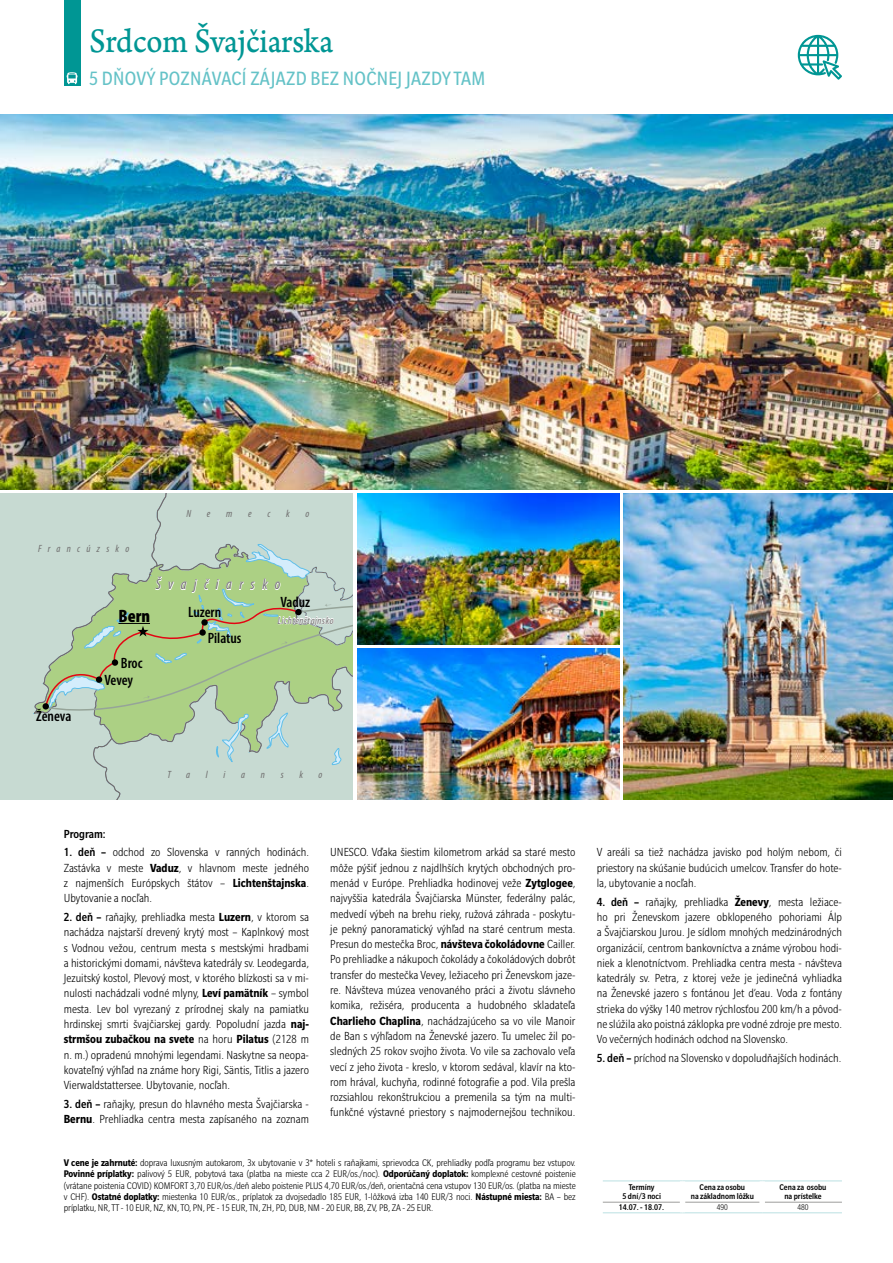
<style>
.page{position:relative;width:893px;height:1263px;background:#fff}
.page>*{position:absolute;margin:0;border:0;box-sizing:border-box;transform-origin:0 0}
.t1{font:36px "Arno Pro Caption";letter-spacing:-.015em;color:#009694;scale:.9 1}
.t2{font:condensed 21px "Slate Pro";letter-spacing:.015em;color:#64c2c7}
.t3{font:900 condensed 18px "Myriad Pro";color:#000}
.t4{font:600 condensed 15px/26.1px "Myriad Pro";color:#000}
.t5{font:italic condensed 15px "Myriad Pro";letter-spacing:.5em;color:#706f6f}
.t6{font:300 condensed 12.75px/15.3px "Slate Pro";color:#000;text-align:justify}
.t7{font:500 condensed 12.75px "Slate Pro";color:#000}
.t8{font:300 condensed 10.5px/11.2px "Slate Pro";letter-spacing:-.01em;color:#000;text-align:justify}
.t9{font:italic condensed 10.5px "Myriad Pro";letter-spacing:.05em;color:#706f6f}
.t10{font:italic condensed 10.5px "Myriad Pro";letter-spacing:.6em;color:#706f6f}
.t11{font:500 condensed 9px/9px "Slate Pro";color:#000;text-align:center}
.t12{font:300 condensed 9px "Slate Pro";color:#000}
.s1{font-weight:500}
.s2{font-weight:700}
</style>
<div class="page">
<div style="left:0;top:493px;width:43px;height:306px;background:#c7dad2"></div>
<div style="left:33px;top:493px;width:10px;height:263px;background:#c7dad2"></div>
<img style="left:0;top:115px;width:893px;height:374px">
<img style="left:623px;top:493px;width:270px;height:306px">
<img style="left:357px;top:493px;width:262px;height:151px">
<img style="left:357px;top:648px;width:262px;height:151px">
<div style="left:64px;top:0;width:16px;height:85px;background:#009694"></div>
<svg style="left:67px;top:72px;width:10px;height:12px"></svg>
<hr style="left:603px;top:1202px;width:77px;height:1px;background:#9d9d9c">
<hr style="left:685px;top:1202px;width:75px;height:1px;background:#9d9d9c">
<hr style="left:765px;top:1202px;width:77px;height:1px;background:#9d9d9c">
<hr style="left:603px;top:1180px;width:79px;height:1px;background:#bee2e4">
<hr style="left:682px;top:1180px;width:80px;height:1px;background:#bee2e4">
<hr style="left:762px;top:1180px;width:80px;height:1px;background:#bee2e4">
<hr style="left:603px;top:1212px;width:79px;height:1px;background:#bee2e4">
<hr style="left:682px;top:1212px;width:80px;height:1px;background:#bee2e4">
<hr style="left:762px;top:1212px;width:80px;height:1px;background:#bee2e4">
<svg style="left:798px;top:35px;width:44px;height:45px"></svg>
<svg style="left:43px;top:493px;width:310px;height:306px;background:#bad2b5"></svg>
<h1 class="t1" style="left:89px;top:20px;width:273px">Srdcom Švajčiarska</h1>
<h2 class="t2" style="left:89px;top:68px;width:398px">5 DŇOVÝ POZNÁVACÍ ZÁJAZD BEZ NOČNEJ JAZDY TAM</h2>
<p class="t10" style="left:38px;top:543px;width:93px">Francúzsko</p>
<p class="t9" style="left:186px;top:508px;width:6px">N</p>
<p class="t9" style="left:207px;top:508px;width:5px">e</p>
<p class="t9" style="left:226px;top:508px;width:8px">m</p>
<p class="t9" style="left:248px;top:508px;width:5px">e</p>
<p class="t9" style="left:267px;top:508px;width:5px">c</p>
<p class="t9" style="left:286px;top:508px;width:5px">k</p>
<p class="t9" style="left:305px;top:508px;width:5px">o</p>
<p class="t5" style="left:156px;top:576px;width:126px">Švajčiarsko</p>
<p class="t4" style="left:280px;top:589px;width:31px">Vaduz</p>
<p class="t4" style="left:208px;top:599px;width:35px;text-indent:-20px">Luzern<br>Pilatus</p>
<h3 class="t3" style="left:118px;top:606px;width:33px">Bern</h3>
<p class="t9" style="left:278px;top:615px;width:57px">Lichtenštajnsko</p>
<p class="t4" style="left:36px;top:703px;width:37px">Ženeva</p>
<p class="t4" style="left:104px;top:654px;width:40px;line-height:17.4px;text-indent:17px">Broc<br>Vevey</p>
<p class="t9" style="left:167px;top:769px;width:5px">T</p>
<p class="t9" style="left:186px;top:769px;width:5px">a</p>
<p class="t9" style="left:206px;top:769px;width:3px">l</p>
<p class="t9" style="left:223px;top:769px;width:3px">i</p>
<p class="t9" style="left:241px;top:769px;width:5px">a</p>
<p class="t9" style="left:261px;top:769px;width:6px">n</p>
<p class="t9" style="left:281px;top:769px;width:4px">s</p>
<p class="t9" style="left:299px;top:769px;width:5px">k</p>
<p class="t9" style="left:319px;top:769px;width:5px">o</p>
<p class="t7" style="left:64px;top:827px;width:44px">Program:</p>
<p class="t6" style="left:64px;top:844px;width:247px"><span class="s1">1. deň –</span> odchod zo Slovenska v ranných hodinách.<br>Zastávka v meste <span class="s2">Vaduz</span>, v hlavnom meste jedného z najmenších Európskych štátov – <span class="s2">Lichtenštajnska</span>.<br>Ubytovanie a nocľah.</p>
<p class="t6" style="left:64px;top:909px;width:247px"><span class="s1">2. deň –</span> raňajky, prehliadka mesta <span class="s2">Luzern</span>, v ktorom sa nachádza najstarší drevený krytý most – Kaplnkový most s Vodnou vežou, centrum mesta s mestskými hradbami a historickými domami, návšteva katedrály sv. Leodegarda, Jezuitský kostol, Plevový most, v ktorého blízkosti sa v mi&shy;nulosti nachádzali vodné mlyny, <span class="s2">Leví pamätník</span> – symbol mesta. Lev bol vyrezaný z prírodnej skaly na pamiatku hrdinskej smrti švajčiarskej gardy. Popoludní jazda <span class="s2">naj&shy;strmšou zubačkou na svete</span> na horu <span class="s2">Pilatus</span> (2128 m n. m.) opradenú mnohými legendami. Naskytne sa neopa&shy;kovateľný výhľad na známe hory Rigi, Säntis, Titlis a jazero Vierwaldstattersee. Ubytovanie, nocľah.</p>
<p class="t6" style="left:64px;top:1096px;width:247px"><span class="s1">3. deň –</span> raňajky, presun do hlavného mesta Švajčiarska -<br><span class="s2">Bernu</span>. Prehliadka centra mesta zapísaného na zoznam</p>
<p class="t6" style="left:330px;top:844px;width:247px">UNESCO. Vďaka šiestim kilometrom arkád sa staré mesto môže pýšiť jednou z najdlhších krytých obchodných pro&shy;menád v Európe. Prehliadka hodinovej veže <span class="s2">Zytglogee</span>, najvyššia katedrála Švajčiarska Münster, federálny palác, medvedí výbeh na brehu rieky, ružová záhrada - poskytu&shy;je pekný panoramatický výhľad na staré centrum mesta.<br>Presun do mestečka Broc, <span class="s2">návšteva čokoládovne</span> Cailler.<br>Po prehliadke a nákupoch čokolády a čokoládových dobrôt transfer do mestečka Vevey, ležiaceho pri Ženevskom jaze&shy;re. Návšteva múzea venovaného práci a životu slávneho komika, režiséra, producenta a hudobného skladateľa <span class="s2">Charlieho Chaplina</span>, nachádzajúceho sa vo vile Manoir de Ban s výhľadom na Ženevské jazero. Tu umelec žil po&shy;sledných 25 rokov svojho života. Vo vile sa zachovalo veľa vecí z jeho života - kreslo, v ktorom sedával, klavír na kto&shy;rom hrával, kuchyňa, rodinné fotografie a pod. Vila prešla rozsiahlou rekonštrukciou a premenila sa tým na multi&shy;funkčné výstavné priestory s najmodernejšou technikou.</p>
<p class="t6" style="left:597px;top:844px;width:247px">V areáli sa tiež nachádza javisko pod holým nebom, či priestory na skúšanie budúcich umelcov. Transfer do hote&shy;la, ubytovanie a nocľah.</p>
<p class="t6" style="left:597px;top:894px;width:247px"><span class="s1">4. deň –</span> raňajky, prehliadka <span class="s2">Ženevy</span>, mesta ležiace&shy;ho pri Ženevskom jazere obklopeného pohoriami Álp a Švajčiarskou Jurou. Je sídlom mnohých medzinárodných organizácií, centrom bankovníctva a známe výrobou hodi&shy;niek a klenotníctvom. Prehliadka centra mesta - návšteva katedrály sv. Petra, z ktorej veže je jedinečná vyhliadka na Ženevské jazero s fontánou Jet d’eau. Voda z fontány strieka do výšky 140 metrov rýchlosťou 200 km/h a pôvod&shy;ne slúžila ako poistná záklopka pre vodné zdroje pre mesto.<br>Vo večerných hodinách odchod na Slovensko.</p>
<p class="t6" style="left:597px;top:1050px;width:246px"><span class="s1">5. deň –</span> príchod na Slovensko v dopoludňajších hodinách.</p>
<p class="t8" style="left:64px;top:1157px;width:514px"><span class="s2">V cene je zahrnuté:</span> doprava luxusným autokarom, 3x ubytovanie v 3* hoteli s raňajkami, sprievodca CK, prehliadky podľa programu bez vstupov.<br><span class="s2">Povinné príplatky:</span> palivový 5 EUR, pobytová taxa (platba na mieste cca 2 EUR/os./noc). <span class="s2">Odporúčaný doplatok:</span> komplexné cestovné poistenie (vrátane poistenia COVID) KOMFORT 3,70 EUR/os./deň alebo poistenie PLUS 4,70 EUR/os./deň, orientačná cena vstupov 130 EUR/os. (platba na mieste v CHF). <span class="s2">Ostatné doplatky:</span> miestenka 10 EUR/os., príplatok za dvojsedadlo 185 EUR, 1-lôžková izba 140 EUR/3 noci. <span class="s2">Nástupné miesta:</span> BA – bez príplatku, NR, TT - 10 EUR, NZ, KN, TO, PN, PE - 15 EUR, TN, ZH, PD, DUB, NM - 20 EUR, BB, ZV, PB, ZA - 25 EUR.</p>
<p class="t11" style="left:623px;top:1182px;width:40px">Termíny<br>5 dní/3 noci</p>
<p class="t11" style="left:691px;top:1182px;width:65px">Cena za osobu<br>na základnom lôžku</p>
<p class="t11" style="left:779px;top:1182px;width:48px">Cena za osobu na prístelke</p>
<p class="t11" style="left:619px;top:1203px;width:47px">14.07. - 18.07.</p>
<p class="t12" style="left:717px;top:1203px;width:13px">490</p>
<p class="t12" style="left:797px;top:1203px;width:13px">480</p>
</div>
